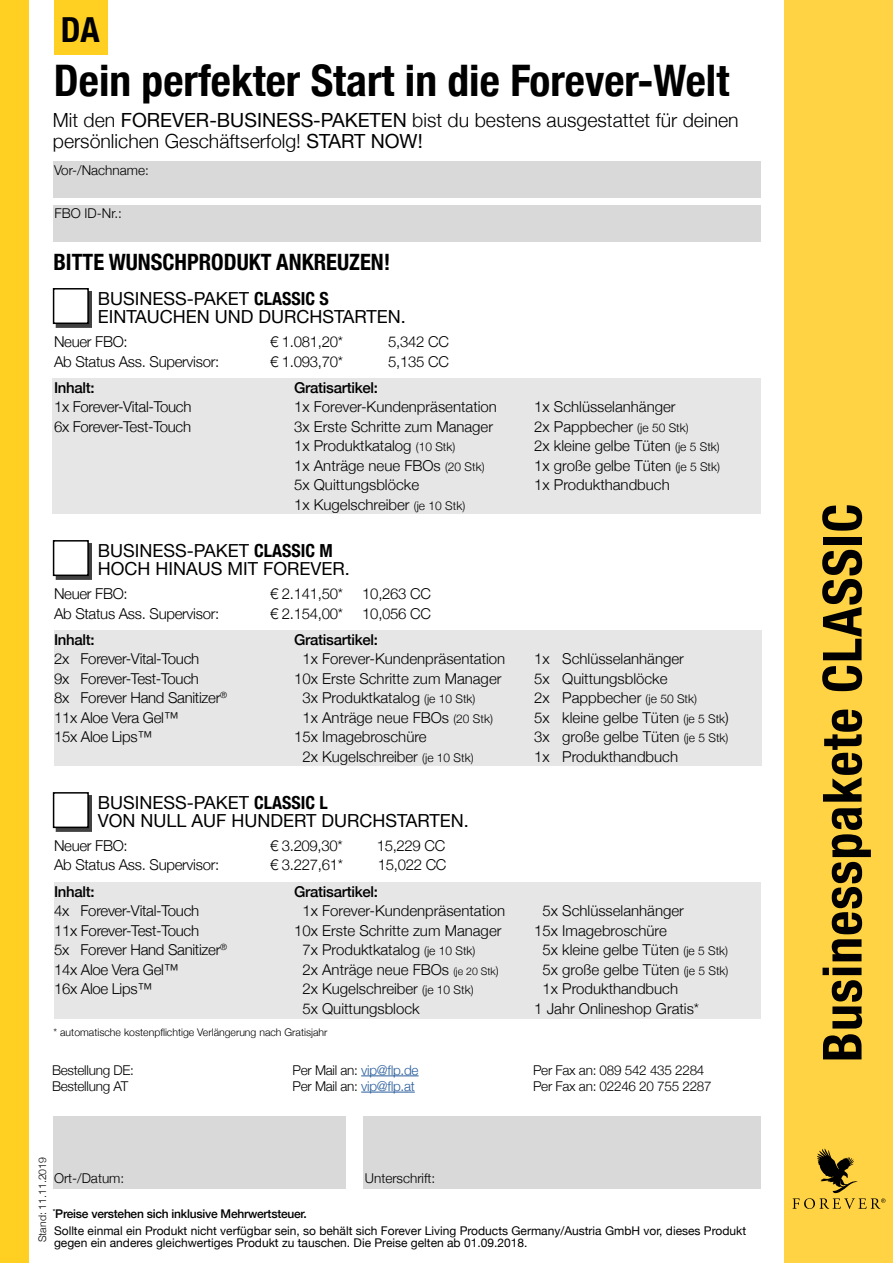
<style>
.page{position:relative;width:893px;height:1263px;background:#fff}
.page>*{position:absolute;margin:0;border:0;box-sizing:border-box;transform-origin:0 0}
.t1{font:700 condensed 54px "Helvetica Neue";letter-spacing:.02em;color:#000}
.t2{font:700 condensed 43.5px "Helvetica Neue";color:#000}
.t3{font:700 condensed 34.5px "Helvetica Neue";color:#000}
.t4{font:700 condensed 22.5px "Helvetica Neue";color:#000}
.t5{font:300 19.5px/21px "Helvetica Neue";color:#000}
.t6{font:18px/18px "Helvetica Neue";color:#000}
.t7{font:300 15px/19.5px "Helvetica Neue";color:#000}
.t8{font:300 15px/19.5px "Helvetica Neue";letter-spacing:-.02em;color:#000}
.t9{font:500 15px "Helvetica Neue";letter-spacing:-.02em;color:#000}
.t10{font:300 13.5px/16.2px "Helvetica Neue";letter-spacing:-.02em;color:#000}
.t11{font:300 13.5px "Helvetica Neue";color:#000}
.t12{font:12px/12px "Helvetica Neue";color:#000}
.t13{font:500 12px "Helvetica Neue";letter-spacing:-.02em;color:#000}
.t14{font:300 10.5px "Helvetica Neue";color:#000}
.s1{font-weight:400}
.s2{font-weight:700;font-stretch:condensed}
.s3{font-size:12px}
.s4{font-size:10.5px}
.s5{color:#275b9b}
</style>
<div class="page">
<div style="left:784px;top:0;width:109px;height:1263px;background:#ffd343"></div>
<svg style="left:792px;top:1148px;width:93px;height:61px"></svg>
<div style="left:54px;top:0;width:53px;height:54px;background:#ffcf21"></div>
<div style="left:0;top:0;width:29px;height:1263px;background:#ffcf21"></div>
<div style="left:53px;top:1116px;width:292px;height:72px;background:#d9d9d9"></div>
<div style="left:53px;top:378px;width:708px;height:135px;background:#e6e6e6"></div>
<div style="left:364px;top:1116px;width:397px;height:72px;background:#d9d9d9"></div>
<div style="left:54px;top:630px;width:707px;height:135px;background:#e6e6e6"></div>
<div style="left:55px;top:882px;width:706px;height:136px;background:#e6e6e6"></div>
<div style="left:53px;top:162px;width:707px;height:36px;background:#d9d9d9"></div>
<div style="left:53px;top:205px;width:708px;height:36px;background:#d9d9d9"></div>
<div style="left:56px;top:291px;width:36px;height:36px;background:#404040"></div>
<div style="left:54px;top:289px;width:34px;height:34px;background:#fff"></div>
<div style="left:53px;top:288px;width:36px;height:36px;border:2px solid #000"></div>
<div style="left:56px;top:543px;width:36px;height:36px;background:#404040"></div>
<div style="left:54px;top:541px;width:34px;height:34px;background:#fff"></div>
<div style="left:53px;top:540px;width:36px;height:36px;border:2px solid #000"></div>
<div style="left:56px;top:795px;width:36px;height:36px;background:#404040"></div>
<div style="left:54px;top:793px;width:34px;height:34px;background:#fff"></div>
<div style="left:53px;top:792px;width:36px;height:36px;border:2px solid #000"></div>
<hr style="left:361px;top:1075px;width:58px;height:1px;background:#275b9b">
<hr style="left:361px;top:1092px;width:54px;height:1px;background:#275b9b">
<h3 class="t3" style="left:61px;top:1px;width:40px">DA</h3>
<h2 class="t2" style="left:54px;top:45px;width:677px">Dein perfekter Start in die Forever-Welt</h2>
<h3 class="t5" style="left:53px;top:108px;width:687px">Mit den <span class="s1">FOREVER-BUSINESS-PAKETEN</span> bist du bestens ausgestattet für deinen persönlichen Geschäftserfolg! <span class="s1">START NOW!</span></h3>
<p class="t11" style="left:54px;top:159px;width:96px">Vor-/Nachname:</p>
<p class="t10" style="left:55px;top:204px;width:69px">FBO ID-Nr.:</p>
<h3 class="t4" style="left:53px;top:243px;width:339px">BITTE WUNSCHPRODUKT ANKREUZEN!</h3>
<p class="t6" style="left:98px;top:291px;width:309px">BUSINESS-PAKET <span class="s2">CLASSIC S<br></span>EINTAUCHEN UND DURCHSTARTEN.</p>
<p class="t8" style="left:54px;top:331px;width:75px">Neuer FBO:</p>
<p class="t7" style="left:270px;top:331px;width:75px">€ 1.081,20*</p>
<p class="t7" style="left:388px;top:331px;width:62px">5,342 CC</p>
<p class="t8" style="left:54px;top:350px;width:167px">Ab Status Ass. Supervisor:</p>
<p class="t7" style="left:270px;top:350px;width:75px">€ 1.093,70*</p>
<p class="t7" style="left:388px;top:350px;width:62px">5,135 CC</p>
<p class="t9" style="left:54px;top:375px;width:42px">Inhalt:</p>
<p class="t8" style="left:54px;top:396px;width:139px">1x Forever-Vital-Touch<br>6x Forever-Test-Touch</p>
<p class="t9" style="left:294px;top:375px;width:85px">Gratisartikel:</p>
<p class="t7" style="left:294px;top:396px;width:204px">1x Forever-Kundenpräsentation<br>3x Erste Schritte zum Manager<br>1x Produktkatalog <span class="s3">(10 Stk)<br></span>1x Anträge neue FBOs <span class="s3">(20 Stk)<br></span>5x Quittungsblöcke<br>1x Kugelschreiber <span class="s3">(je 10 Stk)</span></p>
<p class="t7" style="left:534px;top:396px;width:187px">1x Schlüsselanhänger<br>2x Pappbecher <span class="s3">(je 50 Stk)<br></span>2x kleine gelbe Tüten <span class="s3">(je 5 Stk)<br></span>1x große gelbe Tüten <span class="s3">(je 5 Stk)<br></span>1x Produkthandbuch</p>
<p class="t6" style="left:98px;top:543px;width:254px">BUSINESS-PAKET <span class="s2">CLASSIC M<br></span>HOCH HINAUS MIT FOREVER.</p>
<p class="t8" style="left:54px;top:583px;width:75px">Neuer FBO:</p>
<p class="t7" style="left:270px;top:583px;width:75px">€ 2.141,50*</p>
<p class="t7" style="left:362px;top:583px;width:70px">10,263 CC</p>
<p class="t8" style="left:54px;top:602px;width:167px">Ab Status Ass. Supervisor:</p>
<p class="t7" style="left:270px;top:602px;width:75px">€ 2.154,00*</p>
<p class="t7" style="left:362px;top:602px;width:70px">10,056 CC</p>
<p class="t9" style="left:54px;top:627px;width:42px">Inhalt:</p>
<p class="t8" style="left:54px;top:648px;width:175px">2x Forever-Vital-Touch<br>9x Forever-Test-Touch<br>8x Forever Hand Sanitizer<sup>®<br></sup>11x Aloe Vera Gel™<br>15x Aloe Lips™</p>
<p class="t9" style="left:294px;top:627px;width:85px">Gratisartikel:</p>
<p class="t7" style="left:302px;top:648px;width:204px">1x Forever-Kundenpräsentation</p>
<p class="t7" style="left:294px;top:667px;width:209px">10x Erste Schritte zum Manager</p>
<p class="t7" style="left:302px;top:687px;width:175px">3x Produktkatalog <span class="s3">(je 10 Stk)</span></p>
<p class="t7" style="left:302px;top:706px;width:192px">1x Anträge neue FBOs <span class="s3">(20 Stk)</span></p>
<p class="t7" style="left:294px;top:726px;width:134px">15x Imagebroschüre</p>
<p class="t7" style="left:302px;top:745px;width:173px">2x Kugelschreiber <span class="s3">(je 10 Stk)</span></p>
<p class="t6" style="left:98px;top:795px;width:373px">BUSINESS-PAKET <span class="s2">CLASSIC L<br></span>VON NULL AUF HUNDERT DURCHSTARTEN.</p>
<p class="t8" style="left:54px;top:835px;width:75px">Neuer FBO:</p>
<p class="t7" style="left:270px;top:835px;width:74px">€ 3.209,30*</p>
<p class="t7" style="left:377px;top:835px;width:70px">15,229 CC</p>
<p class="t8" style="left:54px;top:854px;width:167px">Ab Status Ass. Supervisor:</p>
<p class="t7" style="left:270px;top:854px;width:75px">€ 3.227,61*</p>
<p class="t7" style="left:378px;top:854px;width:70px">15,022 CC</p>
<p class="t9" style="left:54px;top:879px;width:42px">Inhalt:</p>
<p class="t8" style="left:54px;top:900px;width:175px">4x Forever-Vital-Touch<br>11x Forever-Test-Touch<br>5x Forever Hand Sanitizer<sup>®<br></sup>14x Aloe Vera Gel™<br>16x Aloe Lips™</p>
<p class="t9" style="left:294px;top:879px;width:85px">Gratisartikel:</p>
<p class="t7" style="left:302px;top:900px;width:204px">1x Forever-Kundenpräsentation</p>
<p class="t7" style="left:294px;top:919px;width:209px">10x Erste Schritte zum Manager</p>
<p class="t7" style="left:302px;top:939px;width:175px">7x Produktkatalog <span class="s3">(je 10 Stk)</span></p>
<p class="t7" style="left:302px;top:958px;width:198px">2x Anträge neue FBOs <span class="s4">(je 20 Stk</span><span class="s3">)</span></p>
<p class="t7" style="left:302px;top:978px;width:173px">2x Kugelschreiber <span class="s3">(je 10 Stk)</span></p>
<p class="t7" style="left:302px;top:997px;width:119px">5x Quittungsblock</p>
<p class="t14" style="left:54px;top:1024px;width:275px">* automatische kostenpflichtige Verlängerung nach Gratisjahr</p>
<p class="t7" style="left:534px;top:648px;width:196px">1x Schlüsselanhänger<br>5x Quittungsblöcke<br>2x Pappbecher <span class="s3">(je 50 Stk)<br></span>5x kleine gelbe Tüten <span class="s3">(je 5 Stk</span>)<br>3x große gelbe Tüten <span class="s3">(je 5 Stk)<br></span>1x Produkthandbuch</p>
<p class="t7" style="left:543px;top:900px;width:143px">5x Schlüsselanhänger</p>
<p class="t7" style="left:534px;top:919px;width:134px">15x Imagebroschüre</p>
<p class="t7" style="left:543px;top:939px;width:187px">5x kleine gelbe Tüten <span class="s3">(je 5 Stk)</span></p>
<p class="t7" style="left:543px;top:958px;width:187px">5x große gelbe Tüten <span class="s3">(je 5 Stk)</span></p>
<p class="t7" style="left:543px;top:978px;width:137px">1x Produkthandbuch</p>
<p class="t7" style="left:534px;top:997px;width:167px">1 Jahr Onlineshop Gratis*</p>
<p class="t10" style="left:52px;top:1061px;width:83px">Bestellung DE:<br>Bestellung AT</p>
<p class="t10" style="left:293px;top:1061px;width:127px">Per Mail an: <span class="s5">vip@flp.de<br></span>Per Mail an: <span class="s5">vip@flp.at</span></p>
<p class="t10" style="left:533px;top:1061px;width:180px">Per Fax an: 089 542 435 2284<br>Per Fax an: 02246 20 755 2287</p>
<p class="t14" style="left:34px;top:1242px;width:87px;rotate:-90deg">Stand: 11.11.2019</p>
<p class="t11" style="left:54px;top:1167px;width:72px">Ort-/Datum:</p>
<p class="t11" style="left:365px;top:1167px;width:72px">Unterschrift:</p>
<p class="t13" style="left:53px;top:1204px;width:255px"><sup>*</sup>Preise verstehen sich inklusive Mehrwertsteuer.</p>
<p class="t12" style="left:54px;top:1226px;width:694px">Sollte einmal ein Produkt nicht verfügbar sein, so behält sich Forever Living Products Germany/Austria GmbH vor, dieses Produkt gegen ein anderes gleichwertiges Produkt zu tauschen. Die Preise gelten ab 01.09.2018.</p>
<h1 class="t1" style="left:797px;top:1062px;width:560px;rotate:-90deg">Businesspakete CLASSIC</h1>
</div>
